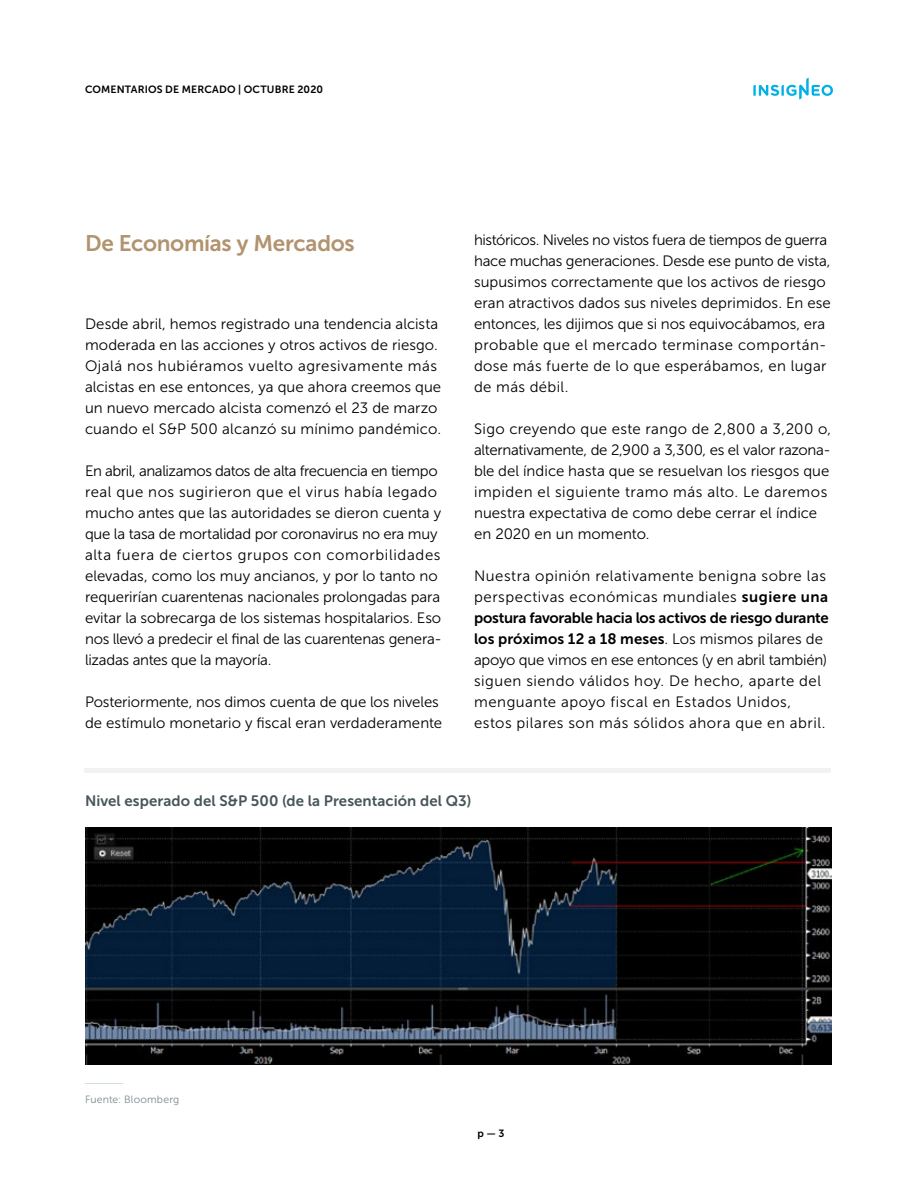
<style>
.page{position:relative;width:918px;height:1188px;background:#fff}
.page>*{position:absolute;margin:0;border:0;box-sizing:border-box;transform-origin:0 0}
.t1{font:22.5px "Museo Sans 700";letter-spacing:-.015em;color:#b2936f}
.t2{font:15px/21px "Museo Sans 300";letter-spacing:.005em;color:#000}
.t3{font:15px/21px "Museo Sans 300";letter-spacing:.035em;color:#000}
.t4{font:15px/21px "Museo Sans 700";letter-spacing:-.015em;color:#000}
.t5{font:15px "Museo Sans 700";letter-spacing:.005em;color:#47555a}
.t6{font:10.5px "Museo Sans 700";letter-spacing:.015em;color:#000}
.t7{font:10.5px "Museo Sans 300";letter-spacing:.02em;color:#79898d}
.s1{font-family:"Museo Sans 700"}
.s2{font-family:"Museo Sans 300"}
</style>
<div class="page">
<svg style="left:753px;top:78px;width:80px;height:21px"></svg>
<img style="left:85px;top:827px;width:746px;height:238px">
<div style="left:85px;top:768px;width:746px;height:5px;background:#f2f1f3"></div>
<hr style="left:85px;top:1083px;width:37px;height:1px;background:#d1e0e5">
<p class="t6" style="left:85px;top:83px;width:240px">COMENTARIOS DE MERCADO | OCTUBRE 2020</p>
<h1 class="t1" style="left:85px;top:230px;width:271px">De Economías y Mercados</h1>
<p class="t2" style="left:85px;top:314px;width:358px">Desde abril, hemos registrado una tendencia alcista moderada en las acciones y otros activos de riesgo.<br>Ojalá nos hubiéramos vuelto agresivamente más alcistas en ese entonces, ya que ahora creemos que un nuevo mercado alcista comenzó el 23 de marzo cuando el S&amp;P 500 alcanzó su mínimo pandémico.</p>
<p class="t2" style="left:85px;top:461px;width:358px">En abril, analizamos datos de alta frecuencia en tiempo real que nos sugirieron que el virus había legado mucho antes que las autoridades se dieron cuenta y que la tasa de mortalidad por coronavirus no era muy alta fuera de ciertos grupos con comorbilidades elevadas, como los muy ancianos, y por lo tanto no requerirían cuarentenas nacionales prolongadas para evitar la sobrecarga de los sistemas hospitalarios. Eso nos llevó a predecir el final de las cuarentenas genera&shy;lizadas antes que la mayoría.</p>
<p class="t2" style="left:85px;top:692px;width:359px">Posteriormente, nos dimos cuenta de que los niveles de estímulo monetario y fiscal eran verdaderamente</p>
<p class="t2" style="left:474px;top:230px;width:358px">históricos. Niveles no vistos fuera de tiempos de guerra hace muchas generaciones. Desde ese punto de vista, supusimos correctamente que los activos de riesgo eran atractivos dados sus niveles deprimidos. En ese entonces, les dijimos que si nos equivocábamos, era probable que el mercado terminase comportán&shy;dose más fuerte de lo que esperábamos, en lugar de más débil.</p>
<p class="t2" style="left:474px;top:419px;width:359px">Sigo creyendo que este rango de 2,800 a 3,200 o, alternativamente, de 2,900 a 3,300, es el valor razona&shy;ble del índice hasta que se resuelvan los riesgos que impiden el siguiente tramo más alto. Le daremos nuestra expectativa de como debe cerrar el índice en 2020 en un momento.</p>
<p class="t3" style="left:474px;top:566px;width:356px">Nuestra opinión relativamente benigna sobre las perspectivas económicas mundiales <span class="s1">sugiere una</span></p>
<p class="t4" style="left:474px;top:607px;width:356px">postura favorable hacia los activos de riesgo durante los próximos 12 a 18 meses<span class="s2">. Los mismos pilares de</span></p>
<p class="t3" style="left:474px;top:650px;width:355px">apoyo que vimos en ese entonces (y en abril también) siguen siendo válidos hoy. De hecho, aparte del menguante apoyo fiscal en Estados Unidos, estos pilares son más sólidos ahora que en abril.</p>
<p class="t5" style="left:85px;top:793px;width:388px">Nivel esperado del S&amp;P 500 (de la Presentación del Q3)</p>
<p class="t7" style="left:85px;top:1094px;width:96px">Fuente: Bloomberg</p>
<p class="t6" style="left:478px;top:1128px;width:29px">p — 3</p>
</div>
